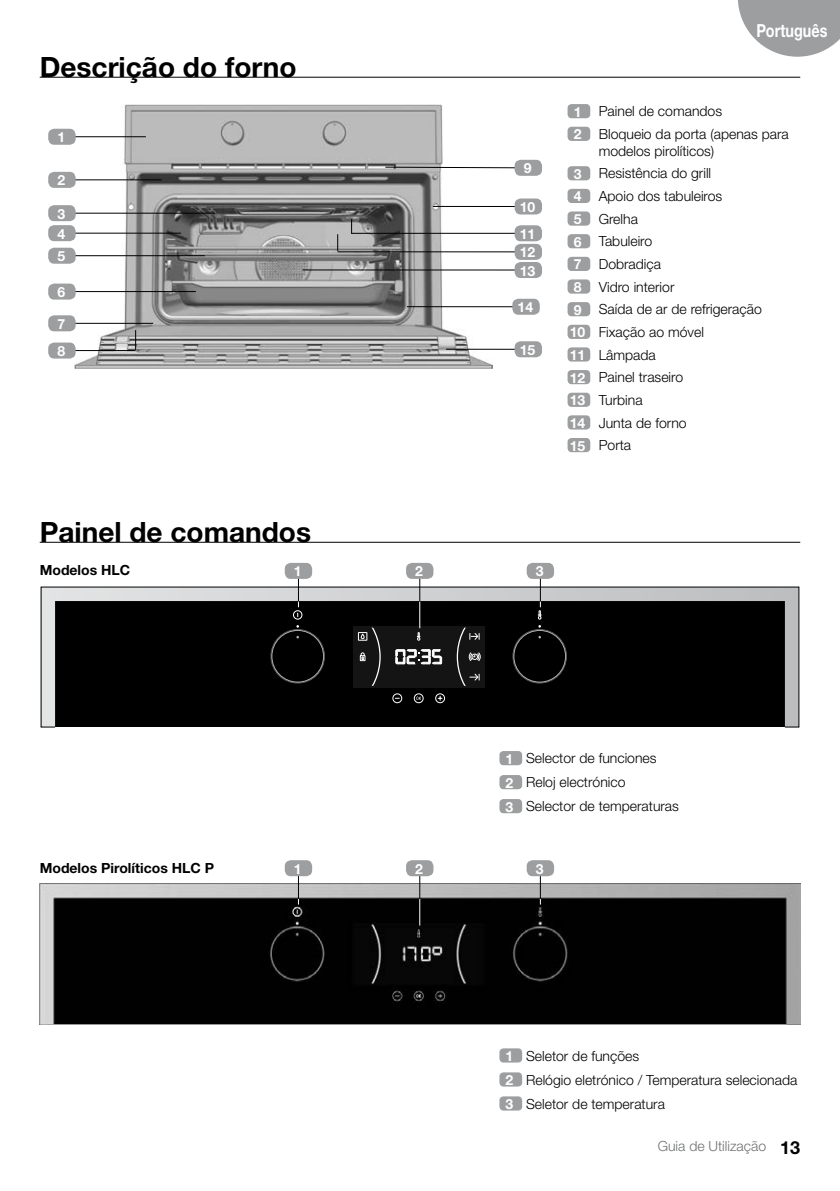
<style>
.page{position:relative;width:840px;height:1191px;background:#fff}
.page>*{position:absolute;margin:0;border:0;box-sizing:border-box;transform-origin:0 0}
.t1{font:700 28px "Helvetica Neue";color:#000}
.t2{font:700 18px "Helvetica Neue";color:#fff;scale:.8 1}
.t3{font:300 14px/22.6px "Helvetica Neue";color:#000}
.t4{font:700 14px "Helvetica Neue";color:#000}
.t5{font:700 14px "Helvetica Neue";color:#fff}
.t6{font:300 14px "Helvetica Neue";color:#707172}
.s1{font-weight:700;color:#fff}
.s2{font-weight:700;font-size:18px;color:#000}
</style>
<div class="page">
<svg style="left:738px;top:0;width:101px;height:57px"></svg>
<hr style="left:40px;top:77px;width:759px;height:1px;background:#000">
<div style="left:567px;top:104px;width:23px;height:14px;background:#9c9e9f;border-radius:4px"></div>
<div style="left:567px;top:127px;width:23px;height:14px;background:#9c9e9f;border-radius:4px"></div>
<div style="left:567px;top:166px;width:23px;height:14px;background:#9c9e9f;border-radius:4px"></div>
<div style="left:567px;top:189px;width:23px;height:14px;background:#9c9e9f;border-radius:4px"></div>
<div style="left:567px;top:211px;width:23px;height:15px;background:#9c9e9f;border-radius:4px"></div>
<div style="left:567px;top:234px;width:23px;height:14px;background:#9c9e9f;border-radius:4px"></div>
<div style="left:567px;top:257px;width:23px;height:14px;background:#9c9e9f;border-radius:4px"></div>
<div style="left:567px;top:279px;width:23px;height:15px;background:#9c9e9f;border-radius:4px"></div>
<div style="left:567px;top:302px;width:23px;height:14px;background:#9c9e9f;border-radius:4px"></div>
<div style="left:567px;top:325px;width:23px;height:14px;background:#9c9e9f;border-radius:4px"></div>
<div style="left:567px;top:347px;width:23px;height:14px;background:#9c9e9f;border-radius:4px"></div>
<div style="left:567px;top:370px;width:23px;height:14px;background:#9c9e9f;border-radius:4px"></div>
<div style="left:567px;top:393px;width:23px;height:14px;background:#9c9e9f;border-radius:4px"></div>
<div style="left:567px;top:415px;width:23px;height:14px;background:#9c9e9f;border-radius:4px"></div>
<div style="left:567px;top:438px;width:23px;height:14px;background:#9c9e9f;border-radius:4px"></div>
<img style="left:74px;top:105px;width:418px;height:263px">
<hr style="left:74px;top:136px;width:72px;height:1px;background:#000">
<div style="left:48px;top:129px;width:28px;height:16px;background:#9c9e9f;border-radius:6px"></div>
<hr style="left:433px;top:206px;width:84px;height:1px;background:#000">
<div style="left:514px;top:198px;width:27px;height:16px;background:#9c9e9f;border-radius:6px"></div>
<hr style="left:302px;top:269px;width:215px;height:1px;background:#000">
<div style="left:514px;top:262px;width:27px;height:16px;background:#9c9e9f;border-radius:6px"></div>
<hr style="left:406px;top:306px;width:109px;height:1px;background:#000">
<div style="left:512px;top:299px;width:27px;height:16px;background:#9c9e9f;border-radius:6px"></div>
<hr style="left:446px;top:349px;width:71px;height:1px;background:#000">
<div style="left:514px;top:341px;width:27px;height:16px;background:#9c9e9f;border-radius:6px"></div>
<hr style="left:74px;top:255px;width:131px;height:1px;background:#000">
<div style="left:48px;top:248px;width:28px;height:16px;background:#9c9e9f;border-radius:6px"></div>
<hr style="left:74px;top:291px;width:122px;height:1px;background:#000">
<div style="left:48px;top:283px;width:28px;height:16px;background:#9c9e9f;border-radius:6px"></div>
<hr style="left:74px;top:323px;width:79px;height:1px;background:#000">
<div style="left:48px;top:315px;width:28px;height:16px;background:#9c9e9f;border-radius:6px"></div>
<hr style="left:74px;top:213px;width:140px;height:1px;background:#000">
<div style="left:48px;top:205px;width:28px;height:16px;background:#9c9e9f;border-radius:6px"></div>
<hr style="left:74px;top:179px;width:88px;height:1px;background:#000">
<div style="left:48px;top:172px;width:28px;height:16px;background:#9c9e9f;border-radius:6px"></div>
<hr style="left:74px;top:233px;width:107px;height:1px;background:#000">
<div style="left:48px;top:225px;width:28px;height:16px;background:#9c9e9f;border-radius:6px"></div>
<svg style="left:384px;top:166px;width:130px;height:3px"></svg>
<div style="left:514px;top:160px;width:27px;height:16px;background:#9c9e9f;border-radius:6px"></div>
<hr style="left:351px;top:233px;width:168px;height:1px;background:#000">
<div style="left:514px;top:225px;width:27px;height:16px;background:#9c9e9f;border-radius:6px"></div>
<svg style="left:351px;top:219px;width:1px;height:15px"></svg>
<hr style="left:74px;top:350px;width:61px;height:1px;background:#000">
<div style="left:48px;top:342px;width:28px;height:16px;background:#9c9e9f;border-radius:6px"></div>
<svg style="left:135px;top:330px;width:1px;height:20px"></svg>
<hr style="left:337px;top:251px;width:180px;height:1px;background:#000">
<div style="left:514px;top:244px;width:27px;height:16px;background:#9c9e9f;border-radius:6px"></div>
<svg style="left:337px;top:234px;width:1px;height:17px"></svg>
<hr style="left:40px;top:542px;width:759px;height:1px;background:#000">
<div style="left:499px;top:751px;width:23px;height:14px;background:#9c9e9f;border-radius:4px"></div>
<div style="left:499px;top:775px;width:23px;height:14px;background:#9c9e9f;border-radius:4px"></div>
<div style="left:499px;top:799px;width:23px;height:14px;background:#9c9e9f;border-radius:4px"></div>
<svg style="left:41px;top:586px;width:757px;height:141px;background:#1f1f1f"></svg>
<hr style="left:298px;top:571px;width:1px;height:31px;background:#000">
<div style="left:284px;top:563px;width:28px;height:16px;background:#9c9e9f;border-radius:6px"></div>
<hr style="left:419px;top:571px;width:1px;height:31px;background:#000">
<svg style="left:417px;top:601px;width:3px;height:39px"></svg>
<div style="left:406px;top:563px;width:27px;height:16px;background:#9c9e9f;border-radius:6px"></div>
<hr style="left:539px;top:571px;width:1px;height:30px;background:#000">
<svg style="left:537px;top:601px;width:4px;height:18px"></svg>
<div style="left:526px;top:563px;width:27px;height:16px;background:#9c9e9f;border-radius:6px"></div>
<div style="left:499px;top:1048px;width:23px;height:14px;background:#9c9e9f;border-radius:4px"></div>
<div style="left:499px;top:1072px;width:23px;height:14px;background:#9c9e9f;border-radius:4px"></div>
<div style="left:499px;top:1096px;width:23px;height:14px;background:#9c9e9f;border-radius:4px"></div>
<img style="left:40px;top:883px;width:759px;height:141px">
<hr style="left:298px;top:868px;width:1px;height:31px;background:#000">
<div style="left:284px;top:860px;width:28px;height:16px;background:#9c9e9f;border-radius:6px"></div>
<hr style="left:419px;top:868px;width:1px;height:31px;background:#000">
<svg style="left:419px;top:899px;width:1px;height:26px"></svg>
<div style="left:406px;top:860px;width:27px;height:16px;background:#9c9e9f;border-radius:6px"></div>
<hr style="left:539px;top:868px;width:1px;height:31px;background:#000">
<div style="left:526px;top:860px;width:27px;height:16px;background:#9c9e9f;border-radius:6px"></div>
<h1 class="t1" style="left:40px;top:49px;width:258px">Descrição do forno</h1>
<p class="t5" style="left:57px;top:129px;width:9px">1</p>
<p class="t5" style="left:57px;top:172px;width:9px">2</p>
<p class="t5" style="left:57px;top:205px;width:9px">3</p>
<p class="t5" style="left:57px;top:225px;width:9px">4</p>
<p class="t5" style="left:57px;top:247px;width:9px">5</p>
<p class="t5" style="left:57px;top:283px;width:9px">6</p>
<p class="t5" style="left:57px;top:315px;width:9px">7</p>
<p class="t5" style="left:57px;top:342px;width:9px">8</p>
<p class="t5" style="left:523px;top:160px;width:9px">9</p>
<p class="t5" style="left:519px;top:198px;width:17px">10</p>
<p class="t5" style="left:519px;top:225px;width:17px">11</p>
<p class="t5" style="left:519px;top:244px;width:17px">12</p>
<p class="t5" style="left:519px;top:262px;width:17px">13</p>
<p class="t5" style="left:517px;top:298px;width:17px">14</p>
<p class="t5" style="left:519px;top:341px;width:17px">15</p>
<p class="t2" style="left:756px;top:19px;width:90px">Português</p>
<p class="t3" style="left:573px;top:100px;width:216px"><span class="s1">1</span> Painel de comandos<br><span class="s1">2</span> Bloqueio da porta (apenas para</p>
<p class="t3" style="left:569px;top:139px;width:193px;text-indent:29px">modelos pirolíticos)<br><span class="s1">3</span> Resistência do grill<br><span class="s1">4</span> Apoio dos tabuleiros<br><span class="s1">5</span> Grelha<br><span class="s1">6</span> Tabuleiro<br><span class="s1">7</span> Dobradiça<br><span class="s1">8</span> Vidro interior<br><span class="s1">9</span> Saída de ar de refrigeração<br><span class="s1">10</span> Fixação ao móvel<br><span class="s1">11</span> Lâmpada<br><span class="s1">12</span> Painel traseiro<br><span class="s1">13</span> Turbina<br><span class="s1">14</span> Junta de forno<br><span class="s1">15</span> Porta</p>
<h1 class="t1" style="left:40px;top:514px;width:273px">painel de comandos</h1>
<p class="t4" style="left:40px;top:561px;width:92px">Modelos HlC</p>
<p class="t5" style="left:294px;top:563px;width:9px">1</p>
<p class="t5" style="left:415px;top:563px;width:9px">2</p>
<p class="t5" style="left:535px;top:563px;width:9px">3</p>
<p class="t3" style="left:505px;top:746px;width:175px;line-height:24px"><span class="s1">1</span> Selector de funciones<br><span class="s1">2</span> Reloj electrónico<br><span class="s1">3</span> Selector de temperaturas</p>
<p class="t4" style="left:40px;top:859px;width:176px">Modelos pirolíticos HlC p</p>
<p class="t5" style="left:294px;top:860px;width:9px">1</p>
<p class="t5" style="left:415px;top:860px;width:9px">2</p>
<p class="t5" style="left:535px;top:860px;width:9px">3</p>
<p class="t3" style="left:505px;top:1043px;width:293px;line-height:24px"><span class="s1">1</span> Seletor de funções<br><span class="s1">2</span> Relógio eletrónico / Temperatura selecionada<br><span class="s1">3</span> Seletor de temperatura</p>
<p class="t6" style="left:657px;top:1137px;width:144px">Guia de Utilização <span class="s2">13</span></p>
</div>
